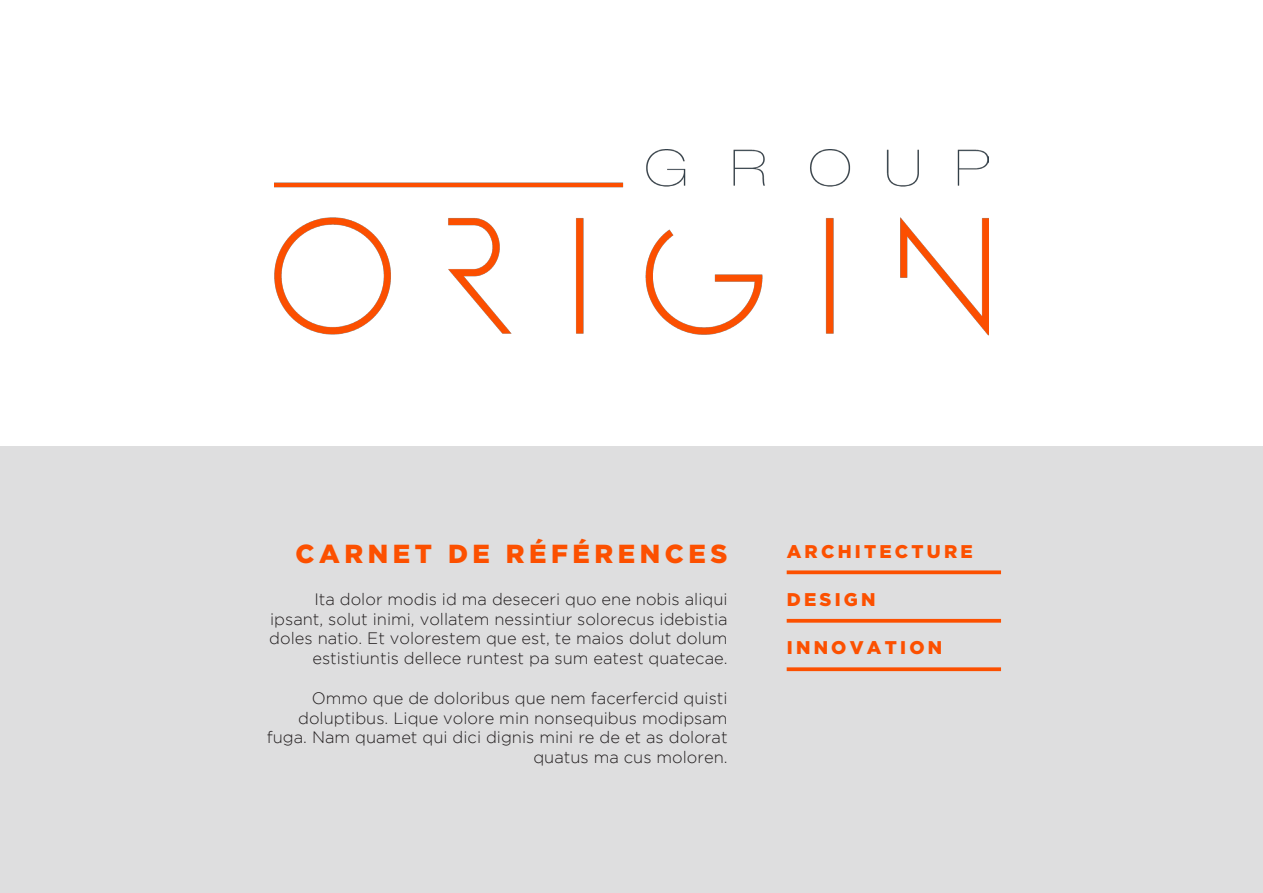
<style>
.page{position:relative;width:1263px;height:893px;background:#fff}
.page>*{position:absolute;margin:0;border:0;box-sizing:border-box;transform-origin:0 0}
.t1{font:900 26.1px "Gotham";letter-spacing:.175em;color:#fc5000}
.t2{font:900 18.45px "Gotham";letter-spacing:.175em;color:#fc5000}
.t3{font:300 16.5px/19.8px "Gotham";color:#231f20;text-align:right}
</style>
<div class="page">
<img style="left:275px;top:150px;width:713px;height:185px">
<div style="left:0;top:446px;width:1263px;height:447px;background:#dededf"></div>
<svg style="left:787px;top:619px;width:214px;height:4px"></svg>
<svg style="left:787px;top:667px;width:214px;height:4px"></svg>
<svg style="left:787px;top:570px;width:214px;height:4px"></svg>
<p class="t1" style="left:296px;top:539px;width:433px">CARNET DE RÉFÉRENCES</p>
<p class="t2" style="left:787px;top:540px;width:187px">ARCHITECTURE</p>
<p class="t3" style="left:269px;top:589px;width:460px">Ita dolor modis id ma deseceri quo ene nobis aliqui ipsant, solut inimi, vollatem nessintiur solorecus idebistia doles natio. Et volorestem que est, te maios dolut dolum estistiuntis dellece runtest pa sum eatest quatecae.</p>
<p class="t3" style="left:267px;top:688px;width:462px">Ommo que de doloribus que nem facerfercid quisti doluptibus. Lique volore min nonsequibus modipsam fuga. Nam quamet qui dici dignis mini re de et as dolorat quatus ma cus moloren.</p>
<p class="t2" style="left:787px;top:589px;width:90px">DESIGN</p>
<p class="t2" style="left:787px;top:637px;width:157px">INNOVATION</p>
</div>
